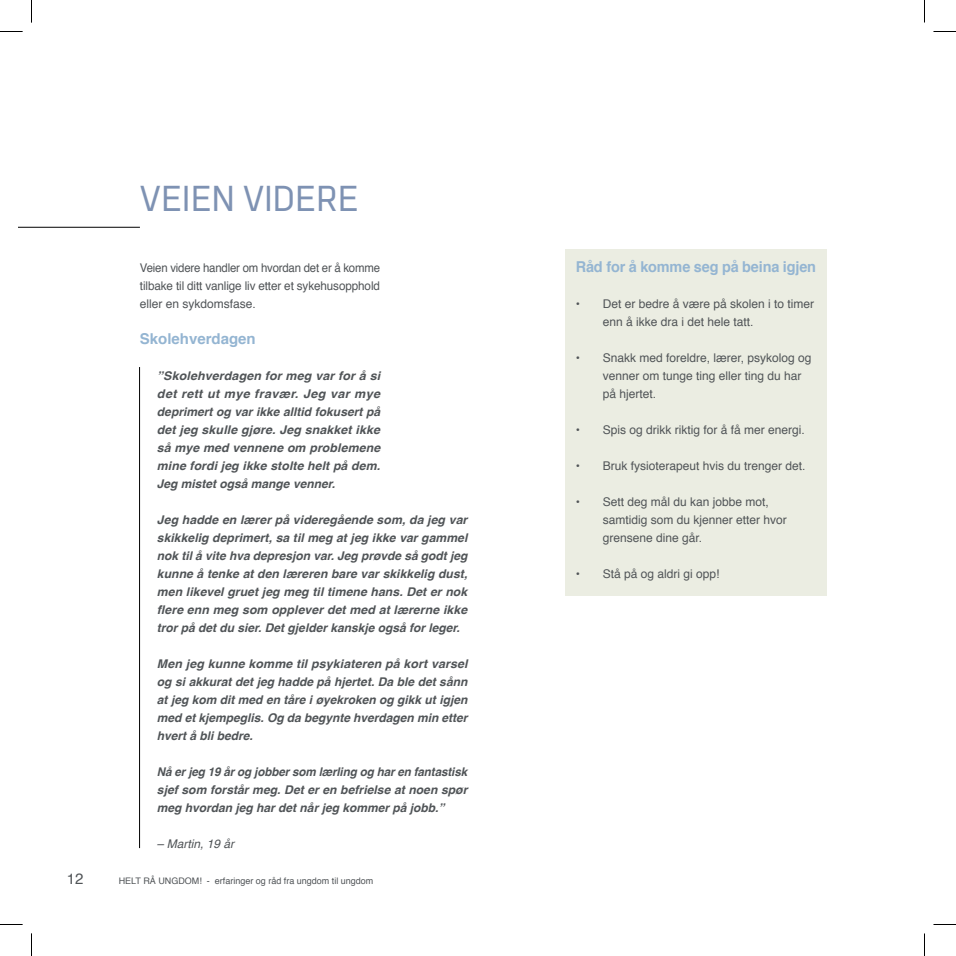
<style>
.page{position:relative;width:956px;height:956px;background:#fff}
.page>*{position:absolute;margin:0;border:0;box-sizing:border-box;transform-origin:0 0}
.t1{font:36px "Decima Nova Pro";color:#7e92b3}
.t2{font:700 15px "Helvetica";letter-spacing:-.01em;color:#94b5d2;scale:.96 1}
.t3{font:700 15px "Helvetica";letter-spacing:-.01em;color:#94b5d2}
.t4{font:15px "Helvetica";color:#505457}
.t5{font:italic 700 12px/18px "Helvetica";color:#505457;text-align:justify}
.t6{font:12px/18px "Helvetica";color:#505457}
.t7{font:italic 700 12px/18px "Helvetica";color:#505457;text-align:justify;scale:1.04 1}
.t8{font:12px/18px "Helvetica";color:#505457;text-align:justify;scale:.95 1}
.t9{font:italic 12px "Helvetica";color:#505457}
.t10{font:9px "Helvetica";color:#505457}
</style>
<div class="page">
<div style="left:565px;top:249px;width:262px;height:347px;background:#ebede2"></div>
<hr style="left:19px;top:227px;width:121px;height:1px;background:#000001">
<hr style="left:139px;top:367px;width:1px;height:481px;background:#000001">
<svg style="left:0;top:31px;width:23px;height:1px"></svg>
<svg style="left:933px;top:31px;width:23px;height:1px"></svg>
<svg style="left:0;top:924px;width:23px;height:1px"></svg>
<svg style="left:933px;top:924px;width:23px;height:1px"></svg>
<svg style="left:31px;top:0;width:1px;height:23px"></svg>
<svg style="left:31px;top:933px;width:1px;height:23px"></svg>
<svg style="left:924px;top:0;width:1px;height:22px"></svg>
<svg style="left:924px;top:933px;width:1px;height:23px"></svg>
<p class="t1" style="left:140px;top:178px;width:220px">VEIEN VIDERE</p>
<p class="t8" style="left:140px;top:259px;width:254px">Veien videre handler om hvordan det er å komme tilbake til ditt vanlige liv etter et sykehusopphold eller en sykdomsfase.</p>
<p class="t3" style="left:140px;top:327px;width:117px">Skolehverdagen</p>
<p class="t7" style="left:157px;top:367px;width:216px">”Skolehverdagen for meg var for å si det rett ut mye fravær. Jeg var mye deprimert og var ikke alltid fokusert på det jeg skulle gjøre. Jeg snakket ikke så mye med vennene om problemene mine fordi jeg ikke stolte helt på dem.<br>Jeg mistet også mange venner.</p>
<p class="t5" style="left:157px;top:511px;width:312px">Jeg hadde en lærer på videregående som, da jeg var skikkelig deprimert, sa til meg at jeg ikke var gammel nok til å vite hva depresjon var. Jeg prøvde så godt jeg kunne å tenke at den læreren bare var skikkelig dust, men likevel gruet jeg meg til timene hans. Det er nok flere enn meg som opplever det med at lærerne ikke tror på det du sier. Det gjelder kanskje også for leger.</p>
<p class="t5" style="left:157px;top:655px;width:312px">Men jeg kunne komme til psykiateren på kort varsel og si akkurat det jeg hadde på hjertet. Da ble det sånn at jeg kom dit med en tåre i øyekroken og gikk ut igjen med et kjempeglis. Og da begynte hverdagen min etter hvert å bli bedre.</p>
<p class="t5" style="left:157px;top:763px;width:312px">Nå er jeg 19 år og jobber som lærling og har en fantastisk sjef som forstår meg. Det er en befrielse at noen spør meg hvordan jeg har det når jeg kommer på jobb.”</p>
<p class="t9" style="left:157px;top:834px;width:79px">– Martin, 19 år</p>
<p class="t4" style="left:67px;top:867px;width:18px">12</p>
<p class="t10" style="left:119px;top:874px;width:256px">Helt rå ungdom! - erfaringer og råd fra ungdom til ungdom</p>
<p class="t2" style="left:576px;top:255px;width:252px">Råd for å komme seg på beina igjen</p>
<p class="t6" style="left:603px;top:295px;width:213px;text-indent:-27px">• det er bedre å være på skolen i to timer enn å ikke dra i det hele tatt.</p>
<p class="t6" style="left:603px;top:349px;width:210px;text-indent:-27px">• Snakk med foreldre, lærer, psykolog og venner om tunge ting eller ting du har på hjertet.</p>
<p class="t6" style="left:576px;top:421px;width:231px">• Spis og drikk riktig for å få mer energi.</p>
<p class="t6" style="left:576px;top:457px;width:231px">• Bruk fysioterapeut hvis du trenger det.</p>
<p class="t6" style="left:603px;top:493px;width:186px;text-indent:-27px">• Sett deg mål du kan jobbe mot, samtidig som du kjenner etter hvor grensene dine går.</p>
<p class="t6" style="left:576px;top:565px;width:145px">• Stå på og aldri gi opp!</p>
</div>
